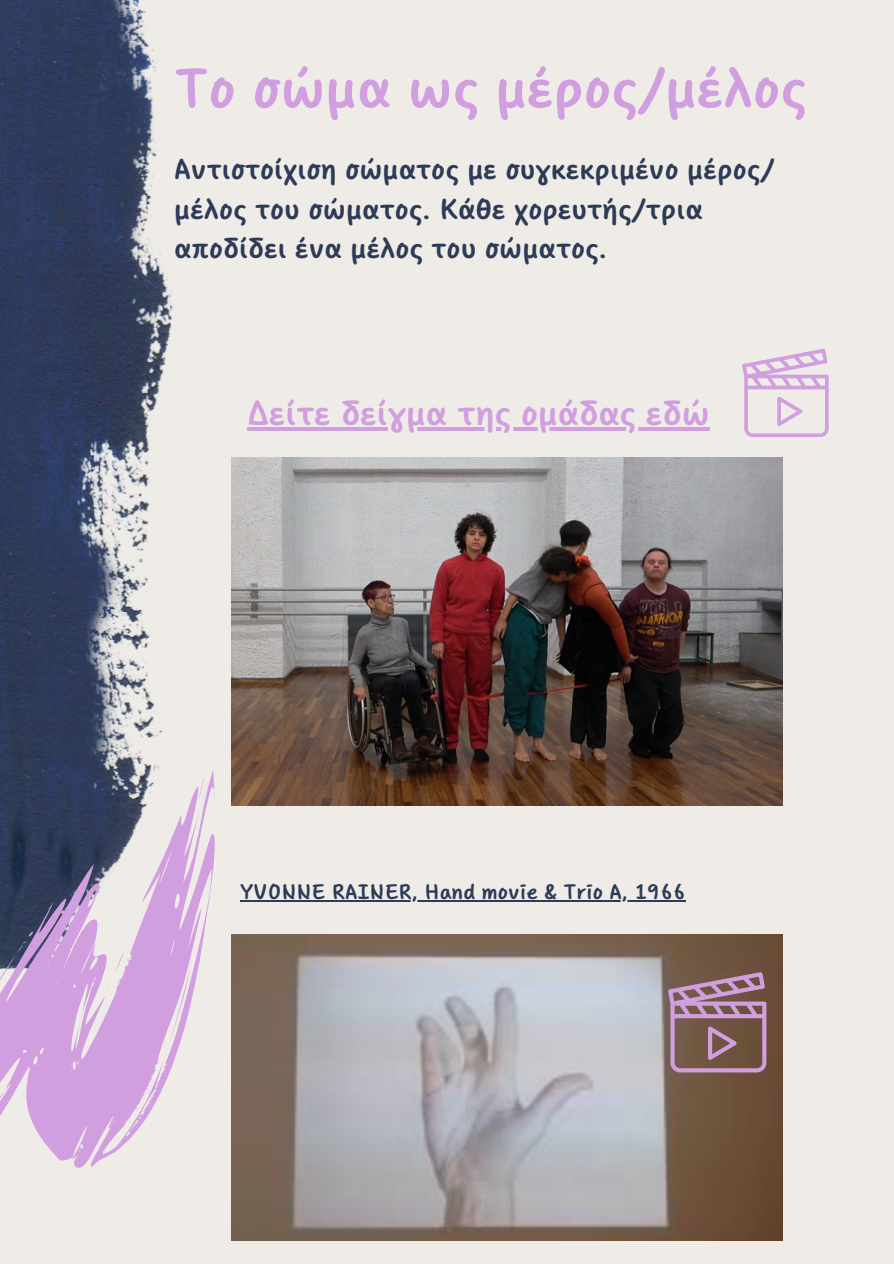
<style>
.page{position:relative;width:894px;height:1264px;background:#fff}
.page>*{position:absolute;margin:0;border:0;box-sizing:border-box;transform-origin:0 0}
.t1{font:700 55.5px "Core Narae Pro";color:#d19ee0}
.t2{font:700 34.5px "Core Narae Pro";color:#d19ee0}
.t3{font:700 28.5px/39.3px "Core Narae Pro";color:#2e3b56}
.t4{font:700 21px "Core Narae Pro";color:#2e3b56}
</style>
<div class="page">
<div style="left:0;top:0;width:893px;height:1263px;background:#efece8"></div>
<img style="left:0;top:0;width:215px;height:858px">
<svg style="left:0;top:769px;width:214px;height:399px"></svg>
<svg style="left:742px;top:349px;width:86px;height:87px"></svg>
<img style="left:231px;top:934px;width:551px;height:306px">
<svg style="left:668px;top:972px;width:98px;height:100px;background:#8e6d74"></svg>
<img style="left:231px;top:457px;width:551px;height:348px">
<hr style="left:240px;top:900px;width:184px;height:1px;background:#2e3b56">
<hr style="left:424px;top:900px;width:261px;height:1px;background:#2e3b56">
<hr style="left:247px;top:427px;width:462px;height:3px;background:#d19ee0">
<p class="t1" style="left:174px;top:54px;width:633px">Το σώμα ως μέρος/μέλος</p>
<h1 class="t3" style="left:174px;top:150px;width:601px">Αντιστοίχιση σώματος με συγκεκριμένο μέρος/ μέλος του σώματος. Κάθε χορευτής/τρια αποδίδει ένα μέλος του σώματος.</h1>
<h2 class="t2" style="left:247px;top:392px;width:463px">Δείτε δείγμα της ομάδας εδώ</h2>
<h3 class="t4" style="left:240px;top:878px;width:447px">YVONNE RAINER, Ηand movie &amp; Trio A, 1966</h3>
</div>
